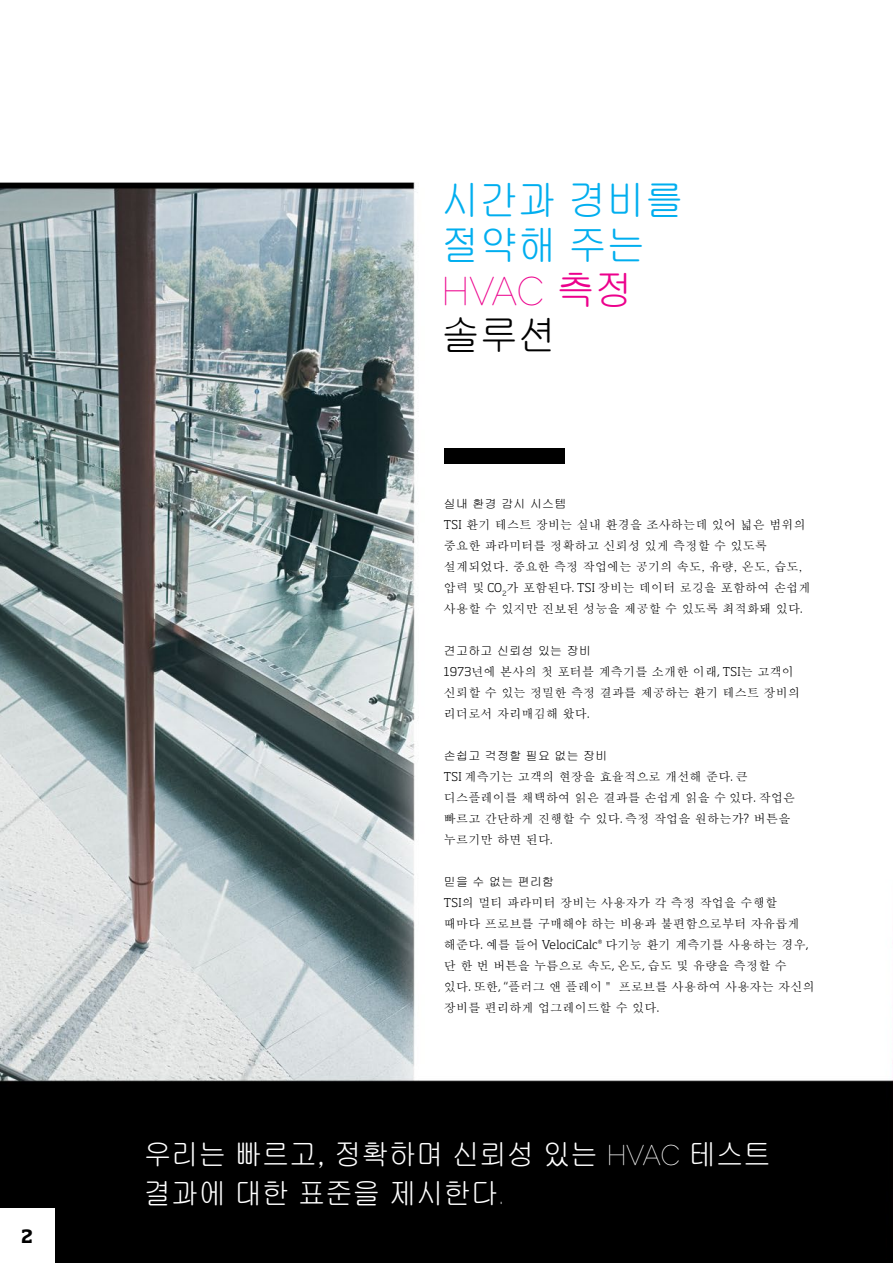
<style>
.page{position:relative;width:893px;height:1263px;background:#fff}
.page>*{position:absolute;margin:0;border:0;box-sizing:border-box;transform-origin:0 0}
.t1{font:42px/45px "Gulim";letter-spacing:-.02em;color:#00aeef;scale:.93 1}
.t2{font:300 42px "Bryant Pro";color:#ec008c;scale:.93 1}
.t3{font:42px "Gulim";color:#000;scale:.93 1}
.t4{font:30px/39px "Gulim";letter-spacing:-.02em;color:#fff;scale:.93 1}
.t5{font:700 18px "Soho Std";color:#000}
.t6{font:12px/21px "Batang";letter-spacing:.02em;color:#000}
.t7{font:12px "Gulim";letter-spacing:.02em;color:#000}
.s1{font-family:"Gulim";font-weight:400}
.s2{font-family:"Soho Std";font-weight:300}
.s3{font-family:"Bryant Pro";font-weight:300}
</style>
<div class="page">
<img style="left:0;top:182px;width:893px;height:1081px">
<div style="left:0;top:1209px;width:54px;height:54px;background:#fff"></div>
<div style="left:445px;top:448px;width:120px;height:15px;background:#000"></div>
<h3 class="t5" style="left:21px;top:1225px;width:13px">2</h3>
<h1 class="t1" style="left:441px;top:177px;width:262px">시간과 경비를 절약해 주는</h1>
<h1 class="t2" style="left:441px;top:267px;width:208px">HVAC <span class="s1">측정</span></h1>
<h1 class="t3" style="left:441px;top:313px;width:126px">솔루션</h1>
<p class="t7" style="left:444px;top:498px;width:124px">실내 환경 감시 시스템</p>
<p class="t6" style="left:444px;top:515px;width:368px"><span class="s2">TSI</span> 환기 테스트 장비는 실내 환경을 조사하는데 있어 넓은 범위의 중요한 파라미터를 정확하고 신뢰성 있게 측정할 수 있도록 설계되었다. 중요한 측정 작업에는 공기의 속도, 유량, 온도, 습도, 압력 및 <span class="s2">CO</span><sub>2</sub>가 포함된다<span class="s2">. TSI</span> 장비는 데이터 로깅을 포함하여 손쉽게 사용할 수 있지만 진보된 성능을 제공할 수 있도록 최적화돼 있다<span class="s2">.</span></p>
<p class="t7" style="left:444px;top:645px;width:149px">견고하고 신뢰성 있는 장비</p>
<p class="t6" style="left:444px;top:662px;width:358px"><span class="s2">1973</span>년에 본사의 첫 포터블 계측기를 소개한 이래<span class="s2">, TSI</span>는 고객이 신뢰할 수 있는 정밀한 측정 결과를 제공하는 환기 테스트 장비의 리더로서 자리매김해 왔다<span class="s2">.</span></p>
<p class="t7" style="left:444px;top:750px;width:165px">손쉽고 걱정할 필요 없는 장비</p>
<p class="t6" style="left:444px;top:767px;width:353px"><span class="s2">TSI</span> 계측기는 고객의 현장을 효율적으로 개선해 준다<span class="s2">.</span> 큰 디스플레이를 채택하여 읽은 결과를 손쉽게 읽을 수 있다<span class="s2">.</span> 작업은 빠르고 간단하게 진행할 수 있다<span class="s2">.</span> 측정 작업을 원하는가<span class="s2">?</span> 버튼을 누르기만 하면 된다<span class="s2">.</span></p>
<p class="t7" style="left:444px;top:876px;width:112px">믿을 수 없는 편리함</p>
<p class="t6" style="left:444px;top:893px;width:372px"><span class="s2">TSI</span>의 멀티 파라미터 장비는 사용자가 각 측정 작업을 수행할 때마다 프로브를 구매해야 하는 비용과 불편함으로부터 자유롭게 해준다<span class="s2">.</span> 예를 들어 <span class="s2">VelociCalc</span><sup>®</sup> 다기능 환기 계측기를 사용하는 경우<span class="s2">, </span>단 한 번 버튼을 누름으로 속도<span class="s2">,</span> 온도<span class="s2">,</span> 습도 및 유량을 측정할 수 있다<span class="s2">.</span> 또한<span class="s2">, “</span>플러그 앤 플레이＂ 프로브를 사용하여 사용자는 자신의 장비를 편리하게 업그레이드할 수 있다<span class="s2">.</span></p>
<h2 class="t4" style="left:144px;top:1134px;width:676px">우리는 빠르고, 정확하며 신뢰성 있는 <span class="s3">HVAC</span> 테스트 결과에 대한 표준을 제시한다<span class="s3">.</span></h2>
</div>
